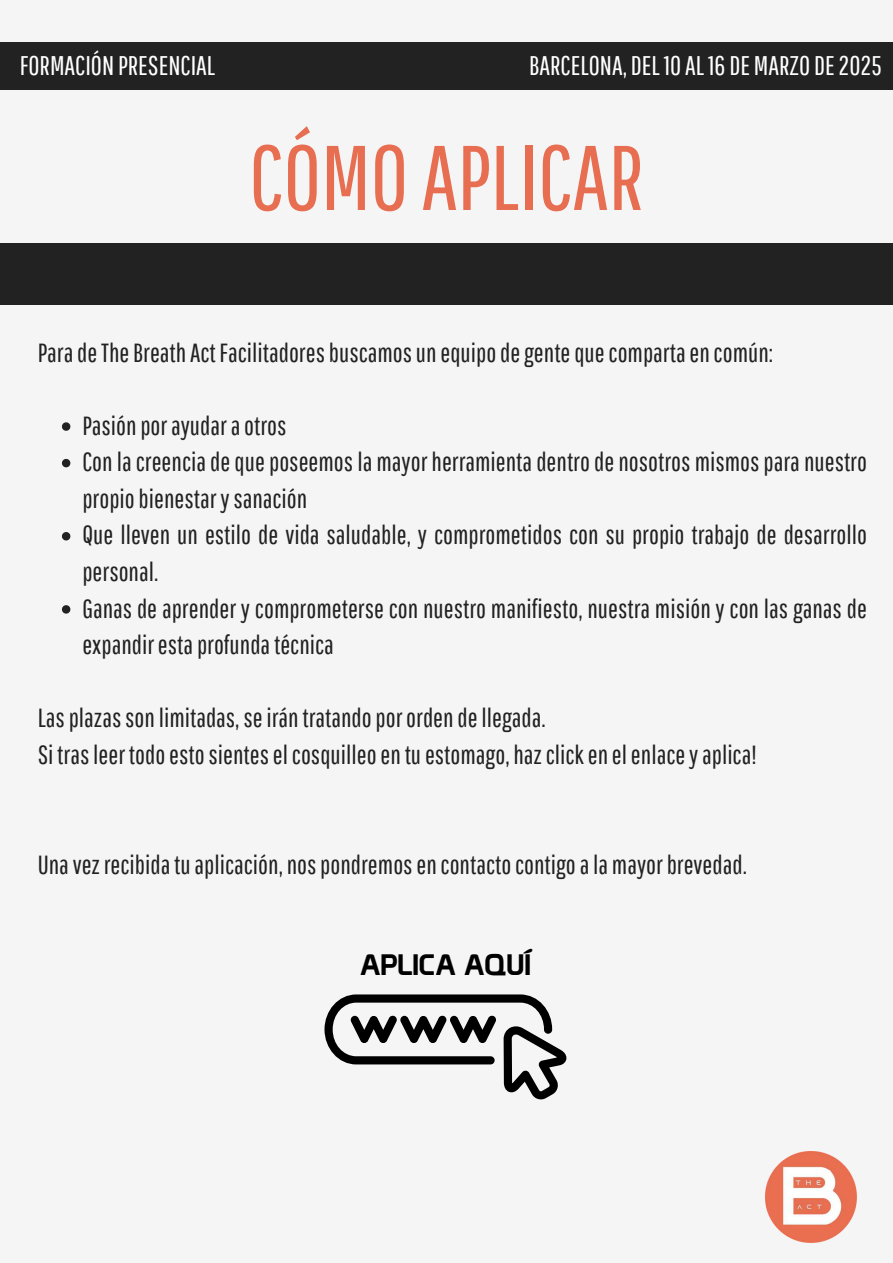
<style>
.page{position:relative;width:893px;height:1263px;background:#f5f5f5}
.page>*{position:absolute;margin:0;border:0;box-sizing:border-box;transform-origin:0 0}
.t1{font:91.5px "Pathway Gothic One";color:#e76e51}
.t2{font:28.88px "Prototype";color:#000}
.t3{font:27px "Pathway Gothic One";color:#fff}
.t4{font:26.25px/36.6px "Pathway Gothic One";color:#222}
</style>
<div class="page">
<div style="left:0;top:42px;width:893px;height:47px;background:#222"></div>
<div style="left:0;top:243px;width:893px;height:62px;background:#222"></div>
<svg style="left:62px;top:422px;width:8px;height:9px"></svg>
<svg style="left:62px;top:459px;width:8px;height:8px"></svg>
<svg style="left:62px;top:532px;width:8px;height:8px"></svg>
<svg style="left:62px;top:605px;width:8px;height:9px"></svg>
<svg style="left:324px;top:994px;width:242px;height:106px"></svg>
<img style="left:765px;top:1152px;width:91px;height:91px">
<p class="t3" style="left:20px;top:50px;width:197px">FORMACIÓN PRESENCIAL</p>
<p class="t3" style="left:529px;top:50px;width:354px">BARCELONA, DEL10 AL16 DE MARZO DE 2025</p>
<p class="t1" style="left:249px;top:123px;width:396px">CÓMO APLICAR</p>
<h2 class="t4" style="left:38px;top:333px;width:737px">ParadeTheBreathActFacilitadoresbuscamosunequipodegentequecompartaencomún:</h2>
<h1 class="t4" style="left:82px;top:406px;width:206px">Pasiónporayudaraotros</h1>
<p class="t4" style="left:82px;top:443px;width:786px">Con la creencia de que poseemos la mayor herramienta dentro de nosotros mismos para nuestro propiobienestarysanación</p>
<p class="t4" style="left:82px;top:516px;width:786px">Que lleven un estilo de vida saludable, y comprometidos con su propio trabajo de desarrollo personal.</p>
<p class="t4" style="left:82px;top:589px;width:786px">Ganas de aprender y comprometerse con nuestro manifiesto, nuestra misión y con las ganas de expandirestaprofundatécnica</p>
<p class="t4" style="left:38px;top:699px;width:509px">Lasplazassonlimitadas,seirántratandoporordendellegada.</p>
<p class="t4" style="left:38px;top:735px;width:720px">Si trasleer todoestosienteselcosquilleoentuestomago,hazclickenelenlaceyaplica!</p>
<p class="t4" style="left:38px;top:845px;width:711px">Unavezrecibidatuaplicación,nospondremosencontactocontigoalamayorbrevedad.</p>
<h2 class="t2" style="left:360px;top:948px;width:173px">APLICA AQUÍ</h2>
</div>
